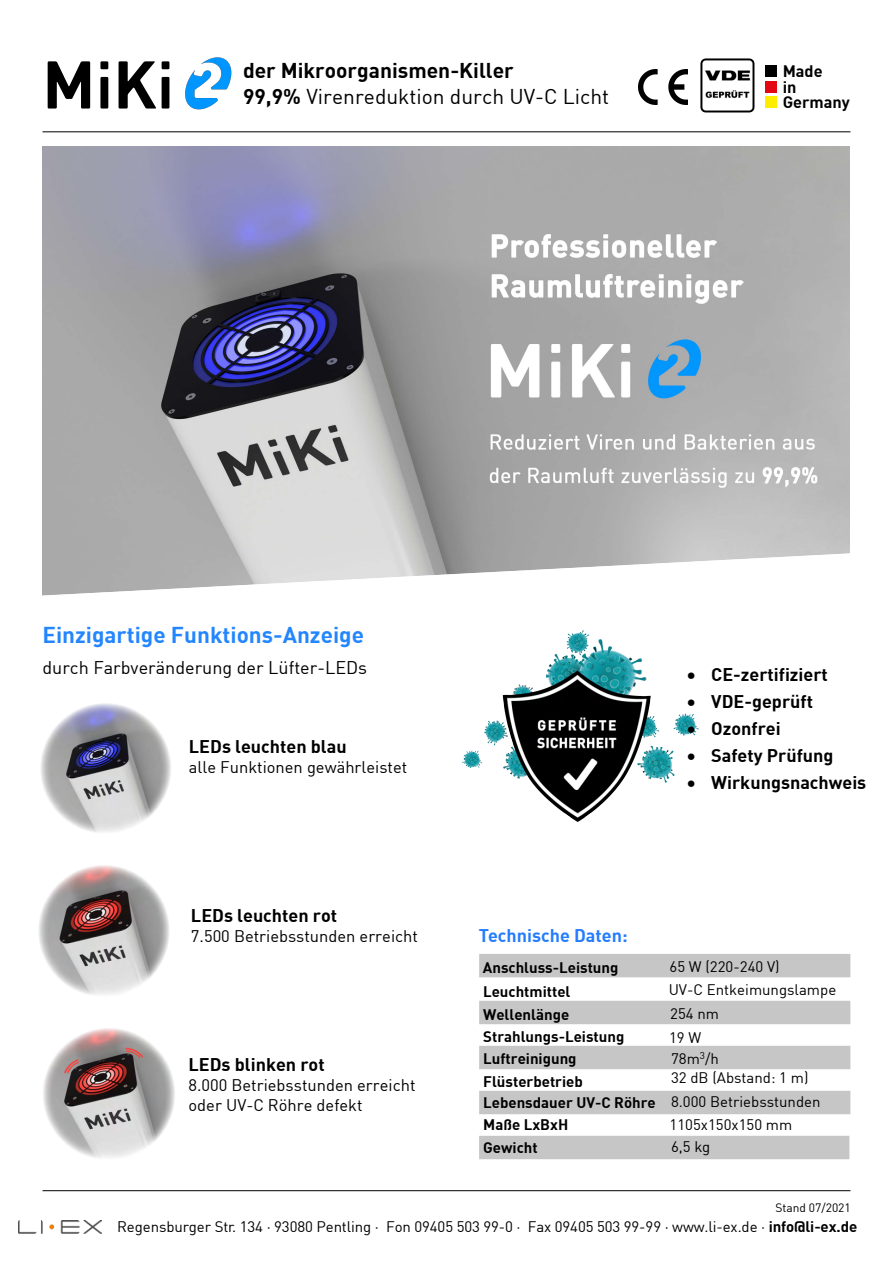
<style>
.page{position:relative;width:893px;height:1263px;background:#fff}
.page>*{position:absolute;margin:0;border:0;box-sizing:border-box;transform-origin:0 0}
.t1{font:700 22.5px "DIN Regular";color:#2386fe}
.t2{font:700 21px/25.8px "DIN Regular";color:#000}
.t3{font:700 18px "DIN Regular";color:#000}
.t4{font:18px "DIN Regular";color:#000}
.t5{font:700 18px "DIN Regular";color:#247cfe}
.t6{font:16.5px/19.8px "DIN Regular";color:#000}
.t7{font:16.35px/15.3px "DIN Bold";color:#000}
.t8{font:15px/21px "DIN Regular";color:#000}
.t9{font:700 15px/22.5px "DIN Regular";color:#000}
.t10{font:12px "DIN Regular";color:#000}
.s1{font-weight:400}
.s2{font-weight:700}
</style>
<div class="page">
<hr style="left:43px;top:131px;width:807px;height:1px;background:#000">
<hr style="left:43px;top:1190px;width:807px;height:1px;background:#000">
<img style="left:19px;top:1220px;width:82px;height:14px">
<img style="left:47px;top:57px;width:185px;height:52px">
<img style="left:41px;top:703px;width:130px;height:130px">
<img style="left:38px;top:865px;width:131px;height:130px">
<img style="left:43px;top:1028px;width:132px;height:130px">
<svg style="left:479px;top:954px;width:371px;height:205px"></svg>
<img style="left:463px;top:630px;width:236px;height:192px">
<div style="left:765px;top:66px;width:11px;height:11px;background:#000"></div>
<div style="left:765px;top:81px;width:11px;height:12px;background:#e30613"></div>
<div style="left:765px;top:96px;width:11px;height:12px;background:#ffed00"></div>
<img style="left:700px;top:58px;width:55px;height:55px">
<img style="left:639px;top:70px;width:49px;height:35px">
<img style="left:42px;top:146px;width:807px;height:450px">
<h2 class="t2" style="left:243px;top:57px;width:368px">der Mikroorganismen-Killer<br>99,9% <span class="s1">Virenreduktion durch UV-C Licht</span></h2>
<p class="t7" style="left:783px;top:63px;width:69px">Made<br>in<br>Germany</p>
<h1 class="t1" style="left:42px;top:621px;width:323px">Einzigartige Funktions-Anzeige</h1>
<p class="t4" style="left:42px;top:656px;width:326px">durch Farbveränderung der Lüfter-LEDs</p>
<p class="t3" style="left:189px;top:734px;width:159px">LEDs leuchten blau</p>
<p class="t6" style="left:189px;top:756px;width:220px">alle Funktionen gewährleistet</p>
<p class="t3" style="left:191px;top:903px;width:148px">LEDs leuchten rot</p>
<p class="t6" style="left:191px;top:925px;width:229px">7.500 Betriebsstunden erreicht</p>
<p class="t3" style="left:189px;top:1053px;width:138px">LEDs blinken rot</p>
<p class="t6" style="left:189px;top:1075px;width:229px">8.000 Betriebsstunden erreicht oder UV-C Röhre defekt</p>
<p class="t3" style="left:687px;top:663px;width:142px">• CE-zertifiziert</p>
<p class="t3" style="left:687px;top:690px;width:127px">• VDE-geprüft</p>
<p class="t3" style="left:687px;top:717px;width:95px">• Ozonfrei</p>
<p class="t3" style="left:687px;top:744px;width:148px">• Safety Prüfung</p>
<p class="t3" style="left:687px;top:771px;width:181px">• Wirkungsnachweis</p>
<p class="t5" style="left:479px;top:923px;width:150px">Technische Daten:</p>
<p class="t9" style="left:483px;top:955px;width:137px">Anschluss-Leistung</p>
<p class="t9" style="left:483px;top:980px;width:89px">Leuchtmittel</p>
<p class="t9" style="left:483px;top:1002px;width:88px">Wellenlänge</p>
<p class="t9" style="left:483px;top:1024px;width:143px">Strahlungs-Leistung<br>Luftreinigung<br>Flüsterbetrieb</p>
<p class="t9" style="left:483px;top:1090px;width:174px">Lebensdauer UV-C Röhre</p>
<p class="t8" style="left:670px;top:956px;width:112px">65 W (220-240 V)</p>
<p class="t8" style="left:669px;top:978px;width:169px;line-height:23.9px">UV-C Entkeimungslampe<br>254 nm</p>
<p class="t8" style="left:669px;top:1026px;width:51px">19 W<br>78m<sup>3</sup>/h</p>
<p class="t8" style="left:671px;top:1067px;width:139px">32 dB (Abstand: 1 m)</p>
<p class="t8" style="left:671px;top:1091px;width:151px">8.000 Betriebsstunden</p>
<p class="t9" style="left:483px;top:1113px;width:87px">Maße LxBxH</p>
<p class="t8" style="left:670px;top:1113px;width:124px">1105x150x150 mm</p>
<p class="t9" style="left:483px;top:1135px;width:56px">Gewicht</p>
<p class="t8" style="left:671px;top:1136px;width:41px">6,5 kg</p>
<p class="t10" style="left:775px;top:1200px;width:77px">Stand 07/2021</p>
<p class="t8" style="left:117px;top:1215px;width:741px">Regensburger Str. 134 · 93080 Pentling · Fon 09405 503 99-0 · Fax 09405 503 99-99 · www.li-ex.de · <span class="s2">info@li-ex.de</span></p>
</div>
